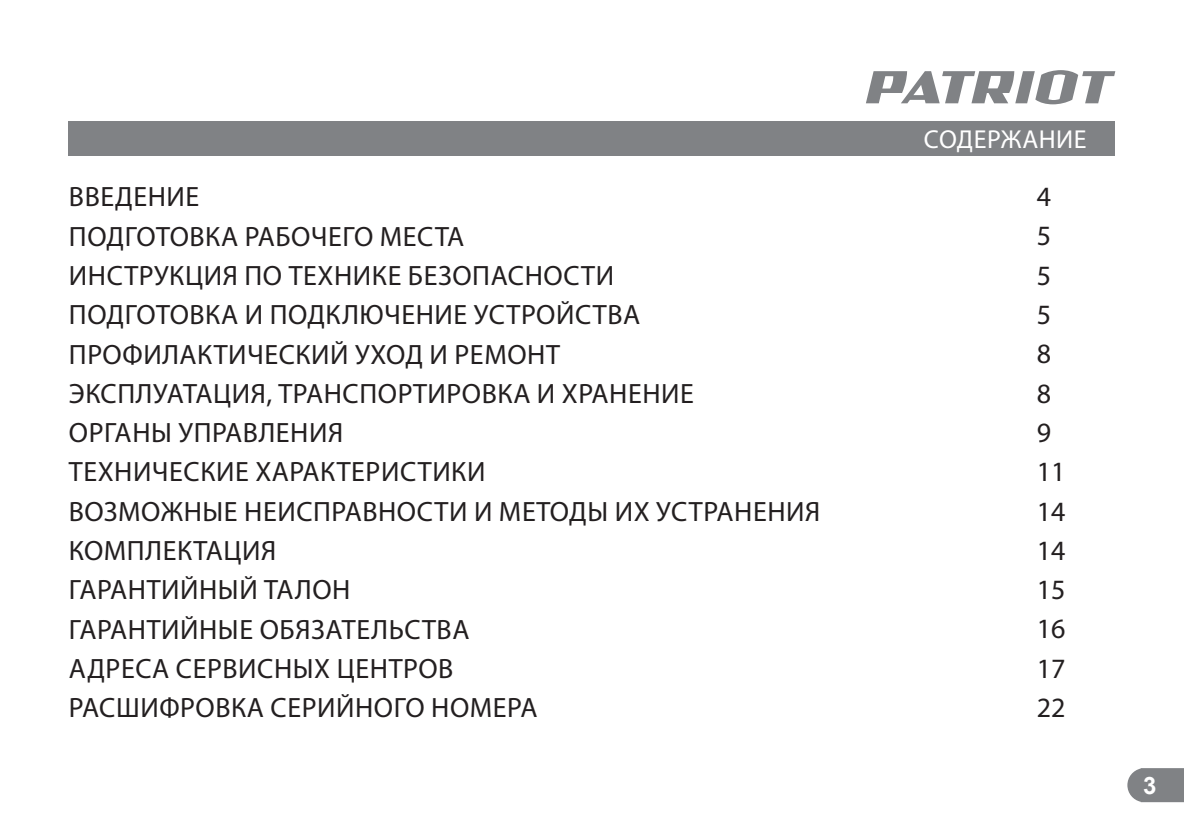
<style>
.page{position:relative;width:1184px;height:836px;background:#fff}
.page>*{position:absolute;margin:0;border:0;box-sizing:border-box;transform-origin:0 0}
.t1{font:28px/39.2px "Myriad Pro";letter-spacing:.02em;color:#231f20}
.t2{font:28px/39.2px "Myriad Pro";color:#231f20}
.t3{font:26px "Myriad Pro";letter-spacing:.02em;color:#fff}
.t4{font:700 24px "Arial";color:#fff}
</style>
<div class="page">
<svg style="left:1127px;top:768px;width:57px;height:33px;background:#888a8d"></svg>
<svg style="left:866px;top:70px;width:249px;height:34px"></svg>
<div style="left:69px;top:121px;width:1046px;height:34px;background:#808285"></div>
<p class="t3" style="left:924px;top:126px;width:164px">СОДЕРЖАНИЕ</p>
<p class="t1" style="left:69px;top:178px;width:753px">ВВЕДЕНИЕ<br>ПОДГОТОВКА РАБОЧЕГО МЕСТА<br>ИНСТРУКЦИЯ ПО ТЕХНИКЕ БЕЗОПАСНОСТИ<br>ПОДГОТОВКА И ПОДКЛЮЧЕНИЕ УСТРОЙСТВА<br>ПРОФИЛАКТИЧЕСКИЙ УХОД И РЕМОНТ<br>ЭКСПЛУАТАЦИЯ, ТРАНСПОРТИРОВКА И ХРАНЕНИЕ<br>ОРГАНЫ УПРАВЛЕНИЯ<br>ТЕХНИЧЕСКИЕ ХАРАКТЕРИСТИКИ<br>ВОЗМОЖНЫЕ НЕИСПРАВНОСТИ И МЕТОДЫ ИХ УСТРАНЕНИЯ<br>КОМПЛЕКТАЦИЯ<br>ГАРАНТИЙНЫЙ ТАЛОН<br>ГАРАНТИЙНЫЕ ОБЯЗАТЕЛЬСТВА<br>АДРЕСА СЕРВИСНЫХ ЦЕНТРОВ<br>РАСШИФРОВКА СЕРИЙНОГО НОМЕРА</p>
<p class="t2" style="left:1037px;top:178px;width:30px">4<br>5<br>5<br>5<br>8<br>8<br>9<br>11<br>14<br>14<br>15<br>16<br>17<br>22</p>
<p class="t4" style="left:1143px;top:771px;width:15px">3</p>
</div>
